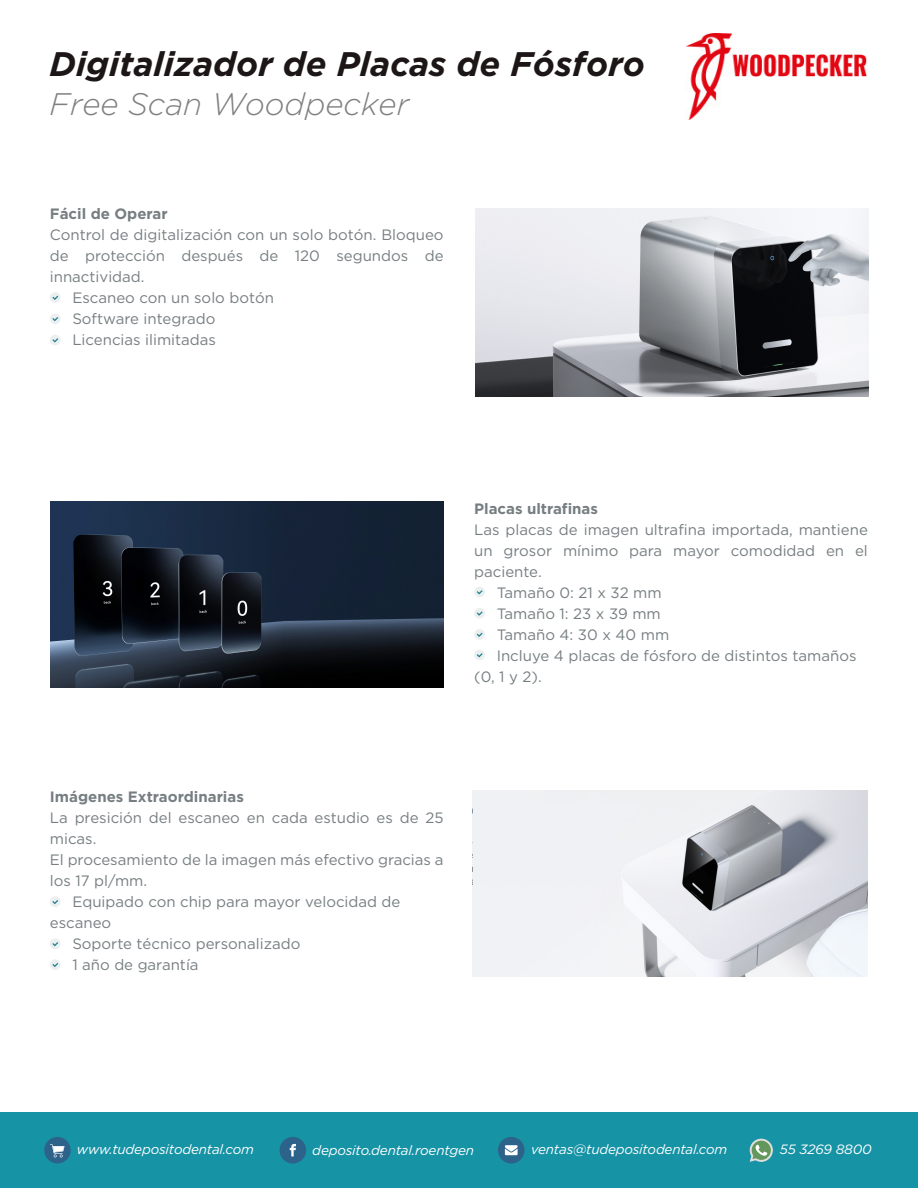
<style>
.page{position:relative;width:918px;height:1188px;background:#fff}
.page>*{position:absolute;margin:0;border:0;box-sizing:border-box;transform-origin:0 0}
.t1{font:italic 700 34.05px "Gotham HTF";color:#1c1617}
.t2{font:italic 300 31.2px "Gotham HTF";color:#808080}
.t3{font:15px "Gotham HTF";color:#767e81}
.t4{font:700 15px "Gotham HTF";color:#767e81}
.t5{font:italic 13.5px "Gotham HTF";letter-spacing:-.015em;color:#fff}
</style>
<div class="page">
<img style="left:50px;top:502px;width:393px;height:186px">
<img style="left:473px;top:791px;width:395px;height:186px">
<div style="left:473px;top:803px;width:168px;height:83px;background:#f0f1f5"></div>
<div style="left:0;top:1112px;width:918px;height:76px;background:#1693a5"></div>
<div style="left:280px;top:1137px;width:26px;height:27px;background:#2d628b;border-radius:50%"></div>
<svg style="left:290px;top:1144px;width:6px;height:12px"></svg>
<svg style="left:498px;top:1137px;width:27px;height:27px"></svg>
<svg style="left:505px;top:1145px;width:13px;height:10px"></svg>
<div style="left:44px;top:1137px;width:27px;height:26px;background:#2d628b;border-radius:50%"></div>
<svg style="left:50px;top:1144px;width:15px;height:13px"></svg>
<svg style="left:750px;top:1139px;width:23px;height:23px"></svg>
<div style="left:50px;top:292px;width:11px;height:11px;background:#ebeff0;border-radius:50%"></div>
<svg style="left:52px;top:296px;width:6px;height:4px"></svg>
<div style="left:50px;top:313px;width:11px;height:11px;background:#ebeff0;border-radius:50%"></div>
<svg style="left:52px;top:317px;width:6px;height:4px"></svg>
<div style="left:50px;top:335px;width:11px;height:10px;background:#ebeff0;border-radius:50%"></div>
<svg style="left:52px;top:338px;width:6px;height:5px"></svg>
<div style="left:474px;top:587px;width:11px;height:10px;background:#ebeff0;border-radius:50%"></div>
<svg style="left:477px;top:590px;width:6px;height:4px"></svg>
<div style="left:474px;top:608px;width:11px;height:11px;background:#ebeff0;border-radius:50%"></div>
<svg style="left:477px;top:611px;width:6px;height:5px"></svg>
<div style="left:474px;top:629px;width:11px;height:11px;background:#ebeff0;border-radius:50%"></div>
<svg style="left:477px;top:633px;width:6px;height:4px"></svg>
<div style="left:474px;top:650px;width:11px;height:10px;background:#ebeff0;border-radius:50%"></div>
<svg style="left:477px;top:653px;width:6px;height:4px"></svg>
<div style="left:50px;top:896px;width:11px;height:11px;background:#ebeff0;border-radius:50%"></div>
<svg style="left:52px;top:900px;width:6px;height:4px"></svg>
<div style="left:50px;top:939px;width:11px;height:10px;background:#ebeff0;border-radius:50%"></div>
<svg style="left:52px;top:942px;width:6px;height:4px"></svg>
<div style="left:50px;top:959px;width:11px;height:11px;background:#ebeff0;border-radius:50%"></div>
<svg style="left:52px;top:963px;width:6px;height:4px"></svg>
<img style="left:475px;top:208px;width:393px;height:189px">
<img style="left:686px;top:33px;width:182px;height:87px">
<div style="left:760px;top:82px;width:111px;height:33px;background:#fff"></div>
<h1 class="t1" style="left:50px;top:45px;width:597px">Digitalizador de Placas de Fósforo</h1>
<h2 class="t2" style="left:50px;top:87px;width:361px">Free Scan Woodpecker</h2>
<p class="t4" style="left:50px;top:205px;width:119px">Fácil de Operar</p>
<p class="t3" style="left:50px;top:227px;width:395px">Control de digitalización con un solo botón. Bloqueo</p>
<p class="t3" style="left:50px;top:248px;width:395px">de protección después de 120 segundos de</p>
<p class="t3" style="left:50px;top:269px;width:96px">innactividad.</p>
<p class="t3" style="left:72px;top:290px;width:203px">Escaneo con un solo botón</p>
<p class="t3" style="left:72px;top:311px;width:145px">Software integrado</p>
<p class="t3" style="left:72px;top:332px;width:145px">Licencias ilimitadas</p>
<p class="t4" style="left:474px;top:500px;width:125px">Placas ultrafinas</p>
<p class="t3" style="left:474px;top:521px;width:395px">Las placas de imagen ultrafina importada, mantiene</p>
<p class="t3" style="left:474px;top:542px;width:395px">un grosor mínimo para mayor comodidad en el</p>
<p class="t3" style="left:474px;top:563px;width:69px">paciente.</p>
<p class="t3" style="left:497px;top:584px;width:167px">Tamaño 0: 21 x 32 mm</p>
<p class="t3" style="left:497px;top:605px;width:166px">Tamaño 1: 23 x 39 mm</p>
<p class="t3" style="left:497px;top:626px;width:174px">Tamaño 4: 30 x 40 mm</p>
<p class="t3" style="left:497px;top:647px;width:361px">Incluye 4 placas de fósforo de distintos tamaños</p>
<p class="t3" style="left:474px;top:668px;width:69px">(0, 1 y 2).</p>
<p class="t4" style="left:50px;top:788px;width:196px">Imágenes Extraordinarias</p>
<p class="t3" style="left:50px;top:810px;width:395px">La presición del escaneo en cada estudio es de 25</p>
<p class="t3" style="left:50px;top:831px;width:48px">micas.</p>
<p class="t3" style="left:50px;top:852px;width:395px">El procesamiento de la imagen más efectivo gracias a</p>
<p class="t3" style="left:50px;top:873px;width:99px">los 17 pl/mm.</p>
<p class="t3" style="left:72px;top:894px;width:330px">Equipado con chip para mayor velocidad de</p>
<p class="t3" style="left:50px;top:915px;width:63px">escaneo</p>
<p class="t3" style="left:72px;top:936px;width:230px">Soporte técnico personalizado</p>
<p class="t3" style="left:72px;top:957px;width:128px">1 año de garantía</p>
<p class="t5" style="left:77px;top:1142px;width:178px">www.tudepositodental.com</p>
<p class="t5" style="left:312px;top:1142px;width:163px">deposito.dental.roentgen</p>
<p class="t5" style="left:531px;top:1142px;width:198px">ventas@tudepositodental.com</p>
<p class="t5" style="left:780px;top:1142px;width:94px">55 3269 8800</p>
</div>
